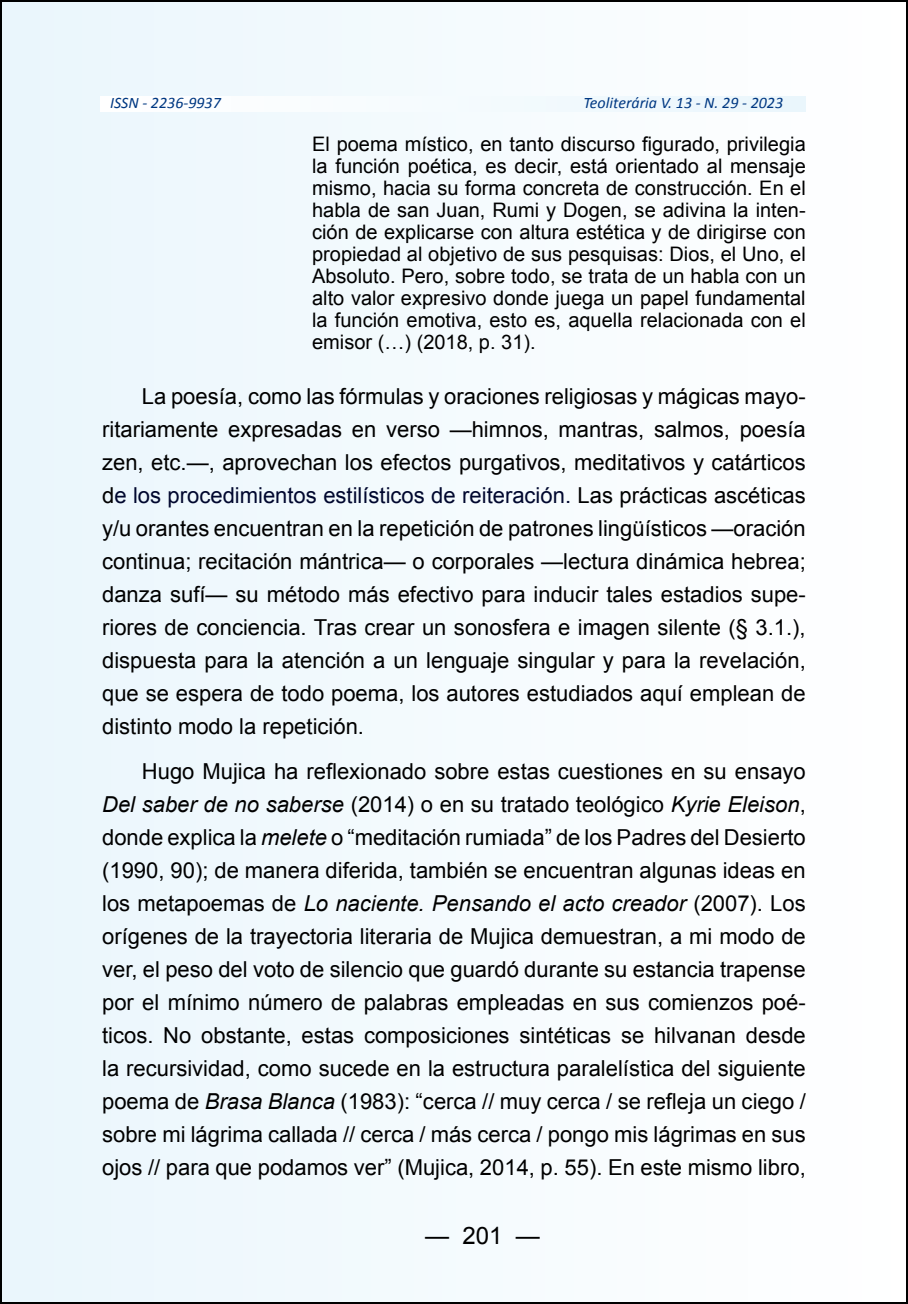
<style>
.page{position:relative;width:908px;height:1304px;background:#fff}
.page>*{position:absolute;margin:0;border:0;box-sizing:border-box;transform-origin:0 0}
.t1{font:24px "Arial";color:#000}
.t2{font:22px/33px "Arial";color:#000;text-align:justify}
.t3{font:20px/22px "Arial";color:#000;text-align:justify}
.t4{font:italic 16px "Calibri";color:#003882}
.s1{color:#00072e}
.s2{font-style:italic}
</style>
<div class="page">
<div style="left:1px;top:1px;width:905px;height:1302px;background:#f4fbfe"></div>
<p class="t4" style="left:110px;top:92px;width:112px">ISSN - 2236-9937</p>
<p class="t4" style="left:583px;top:92px;width:201px">Teoliterária V. 13 - N. 29 - 2023</p>
<p class="t3" style="left:312px;top:133px;width:495px">El poema místico, en tanto discurso figurado, privilegia la función poética, es decir, está orientado al mensaje mismo, hacia su forma concreta de construcción. En el habla de san Juan, Rumi y Dogen, se adivina la inten&shy;ción de explicarse con altura estética y de dirigirse con propiedad al objetivo de sus pesquisas: Dios, el Uno, el Absoluto. Pero, sobre todo, se trata de un habla con un alto valor expresivo donde juega un papel fundamental la función emotiva, esto es, aquella relacionada con el emisor (…) (2018, p. 31).</p>
<p class="t2" style="left:102px;top:380px;width:704px;text-indent:40px">La poesía, como las fórmulas y oraciones religiosas y mágicas mayo&shy;ritariamente expresadas en verso —himnos, mantras, salmos, poesía zen, etc.—, aprovechan los efectos purgativos, meditativos y catárticos d<span class="s1">e los procedimientos estilísticos de reiteración.</span> Las prácticas ascéticas y/u orantes encuentran en la repetición de patrones lingüísticos —oración continua; recitación mántrica— o corporales —lectura dinámica hebrea; danza sufí— su método más efectivo para inducir tales estadios supe&shy;riores de conciencia. Tras crear un sonosfera e imagen silente (§ 3.1.), dispuesta para la atención a un lenguaje singular y para la revelación, que se espera de todo poema, los autores estudiados aquí emplean de distinto modo la repetición.</p>
<p class="t2" style="left:102px;top:755px;width:704px;text-indent:40px">Hugo Mujica ha reflexionado sobre estas cuestiones en su ensayo <span class="s2">Del saber de no saberse</span> (2014) o en su tratado teológico <span class="s2">Kyrie Eleison</span>, donde explica la <span class="s2">melete</span> o “meditación rumiada” de los Padres del Desierto (1990, 90); de manera diferida, también se encuentran algunas ideas en los metapoemas de <span class="s2">Lo naciente. Pensando el acto creador</span> (2007). Los orígenes de la trayectoria literaria de Mujica demuestran, a mi modo de ver, el peso del voto de silencio que guardó durante su estancia trapense por el mínimo número de palabras empleadas en sus comienzos poé&shy;ticos. No obstante, estas composiciones sintéticas se hilvanan desde la recursividad, como sucede en la estructura paralelística del siguiente poema de <span class="s2">Brasa Blanca</span> (1983): “cerca // muy cerca / se refleja un ciego / sobre mi lágrima callada // cerca / más cerca / pongo mis lágrimas en sus ojos // para que podamos ver” (Mujica, 2014, p. 55). En este mismo libro,</p>
<p class="t1" style="left:425px;top:1219px;width:116px">— 201 —</p>
</div>
